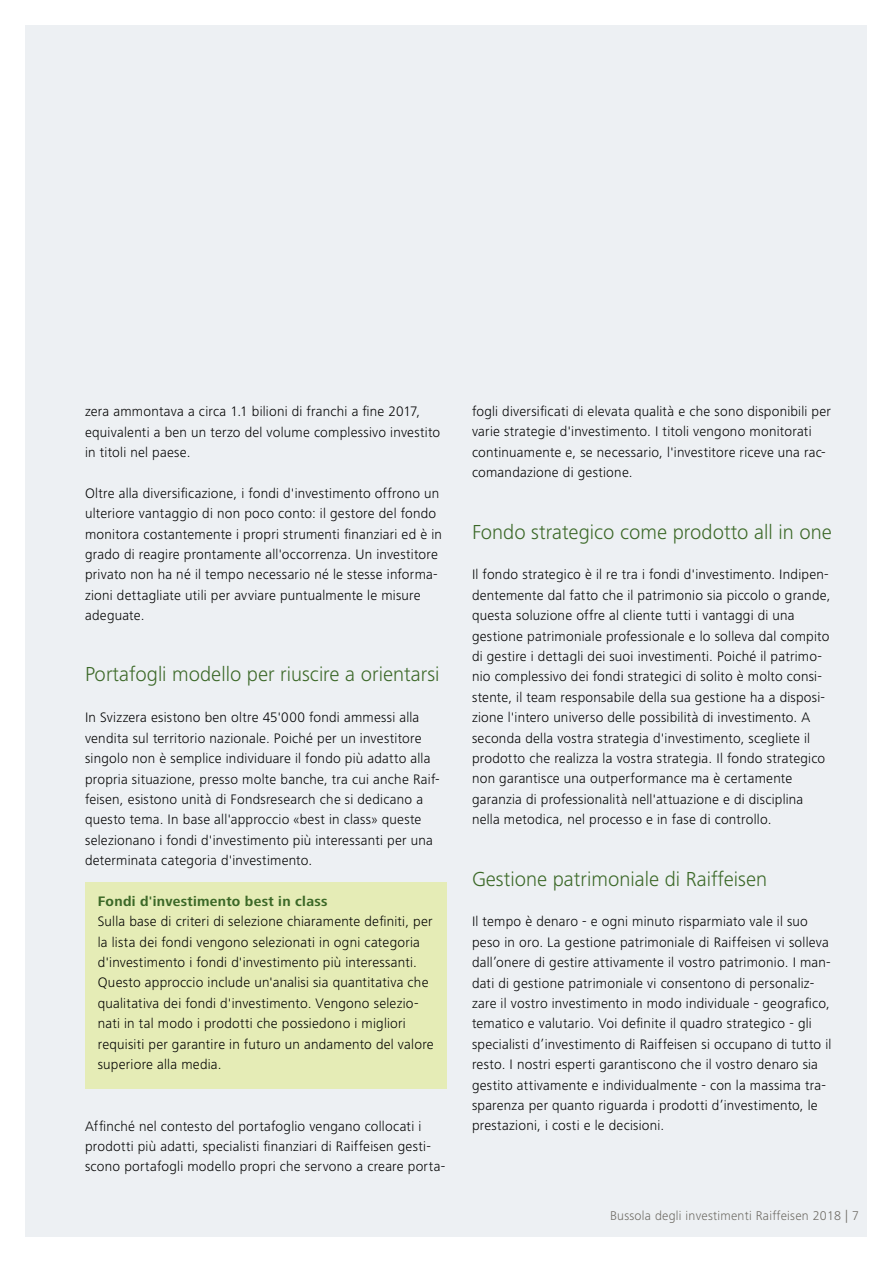
<style>
.page{position:relative;width:893px;height:1263px;background:#fff}
.page>*{position:absolute;margin:0;border:0;box-sizing:border-box;transform-origin:0 0}
.t1{font:300 21px "Frutiger Next LT";color:#3b6827}
.t2{font:300 14.25px/20.4px "Frutiger Next LT";letter-spacing:.015em;color:#000}
.t3{font:700 14.25px "Frutiger Next LT";letter-spacing:.02em;color:#3b6827}
.t4{font:300 13.2px "Frutiger Next LT";letter-spacing:.02em;color:#6d6a63}
</style>
<div class="page">
<div style="left:26px;top:26px;width:841px;height:1211px;background:#edf0f3"></div>
<div style="left:85px;top:882px;width:361px;height:206px;background:#e5ecb6"></div>
<p class="t2" style="left:85px;top:401px;width:357px">zera ammontava a circa 1.1 bilioni di franchi a fine 2017, equivalenti a ben un terzo del volume complessivo investito in titoli nel paese.</p>
<p class="t2" style="left:85px;top:483px;width:358px">Oltre alla diversificazione, i fondi d'investimento offrono un ulteriore vantaggio di non poco conto: il gestore del fondo monitora costantemente i propri strumenti finanziari ed è in grado di reagire prontamente all'occorrenza. Un investitore privato non ha né il tempo necessario né le stesse informa&shy;zioni dettagliate utili per avviare puntualmente le misure adeguate.</p>
<h1 class="t1" style="left:85px;top:663px;width:356px">Portafogli modello per riuscire a orientarsi</h1>
<p class="t2" style="left:85px;top:707px;width:356px">In Svizzera esistono ben oltre 45'000 fondi ammessi alla vendita sul territorio nazionale. Poiché per un investitore singolo non è semplice individuare il fondo più adatto alla propria situazione, presso molte banche, tra cui anche Raif&shy;feisen, esistono unità di Fondsresearch che si dedicano a questo tema. In base all'approccio «best in class» queste selezionano i fondi d'investimento più interessanti per una determinata categoria d'investimento.</p>
<p class="t3" style="left:98px;top:893px;width:231px">Fondi d'investimento best in class</p>
<p class="t2" style="left:98px;top:911px;width:337px">Sulla base di criteri di selezione chiaramente definiti, per la lista dei fondi vengono selezionati in ogni categoria d'investimento i fondi d'investimento più interessanti.<br>Questo approccio include un'analisi sia quantitativa che qualitativa dei fondi d'investimento. Vengono selezio&shy;nati in tal modo i prodotti che possiedono i migliori requisiti per garantire in futuro un andamento del valore superiore alla media.</p>
<p class="t2" style="left:85px;top:1115px;width:362px">Affinché nel contesto del portafoglio vengano collocati i prodotti più adatti, specialisti finanziari di Raiffeisen gesti&shy;scono portafogli modello propri che servono a creare porta-</p>
<p class="t2" style="left:472px;top:401px;width:360px">fogli diversificati di elevata qualità e che sono disponibili per varie strategie d'investimento. I titoli vengono monitorati continuamente e, se necessario, l'investitore riceve una rac&shy;comandazione di gestione.</p>
<h1 class="t1" style="left:472px;top:520px;width:361px">Fondo strategico come prodotto all in one</h1>
<p class="t2" style="left:472px;top:564px;width:360px">Il fondo strategico è il re tra i fondi d'investimento. Indipen&shy;dentemente dal fatto che il patrimonio sia piccolo o grande, questa soluzione offre al cliente tutti i vantaggi di una gestione patrimoniale professionale e lo solleva dal compito di gestire i dettagli dei suoi investimenti. Poiché il patrimo&shy;nio complessivo dei fondi strategici di solito è molto consi&shy;stente, il team responsabile della sua gestione ha a disposi&shy;zione l'intero universo delle possibilità di investimento. A seconda della vostra strategia d'investimento, scegliete il prodotto che realizza la vostra strategia. Il fondo strategico non garantisce una outperformance ma è certamente garanzia di professionalità nell'attuazione e di disciplina nella metodica, nel processo e in fase di controllo.</p>
<h1 class="t1" style="left:472px;top:867px;width:297px">Gestione patrimoniale di Raiffeisen</h1>
<p class="t2" style="left:472px;top:911px;width:361px">Il tempo è denaro - e ogni minuto risparmiato vale il suo peso in oro. La gestione patrimoniale di Raiffeisen vi solleva dall’onere di gestire attivamente il vostro patrimonio. I man&shy;dati di gestione patrimoniale vi consentono di personaliz&shy;zare il vostro investimento in modo individuale - geografico, tematico e valutario. Voi definite il quadro strategico - gli specialisti d’investimento di Raiffeisen si occupano di tutto il resto. I nostri esperti garantiscono che il vostro denaro sia gestito attivamente e individualmente - con la massima tra&shy;sparenza per quanto riguarda i prodotti d’investimento, le prestazioni, i costi e le decisioni.</p>
<p class="t4" style="left:610px;top:1209px;width:250px">Bussola degli investimenti Raiffeisen 2018 | 7</p>
</div>
